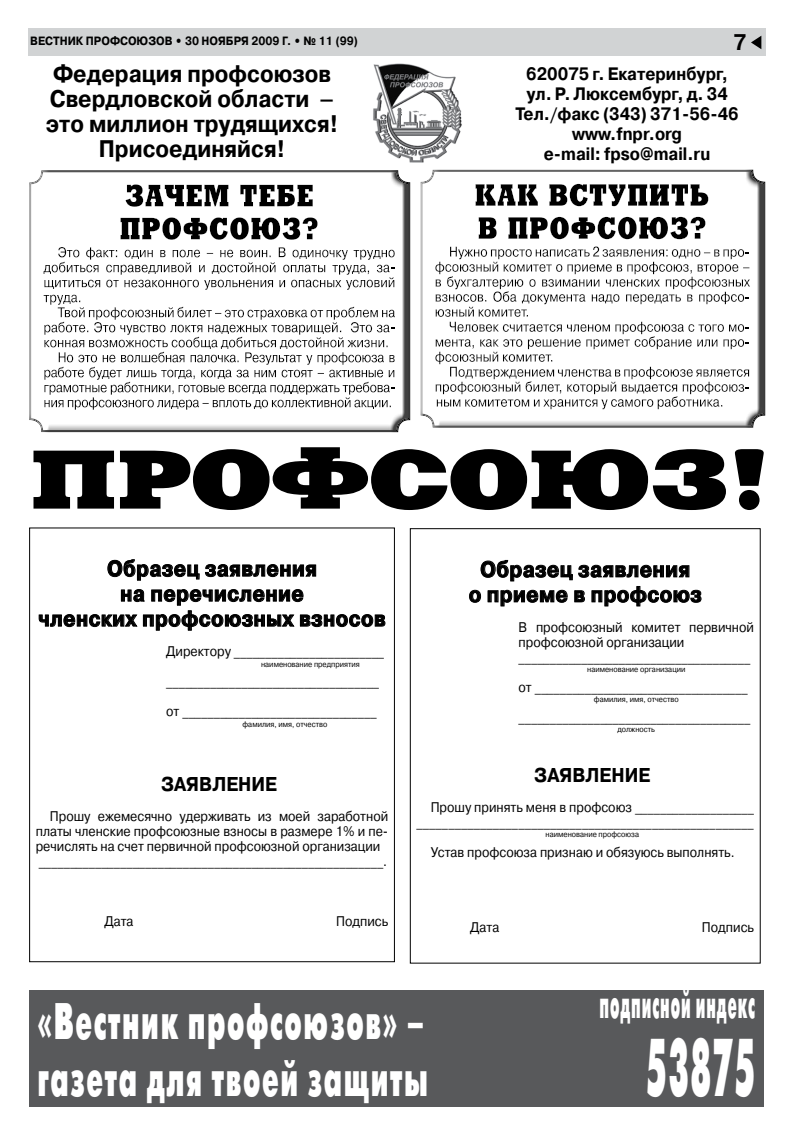
<style>
.page{position:relative;width:794px;height:1134px;background:#fff}
.page>*{position:absolute;margin:0;border:0;box-sizing:border-box;transform-origin:0 0}
.t1{font:82.8px "Xenia Extended C Bold";color:#000}
.t2{font:81.7px "Futura Futuris XC";letter-spacing:.06em;color:#fff;scale:.37 1}
.t3{font:51.3px "Futura Futuris XC";letter-spacing:.06em;color:#fff;scale:.53 1}
.t4{font:39.9px "Futura Futuris XC";letter-spacing:.06em;color:#fff;scale:.37 1}
.t5{font:700 24px/25px "Pragmatica C";color:#000;text-align:center;scale:.9 1}
.t6{font:700 22.6px "Pragmatica C";color:#000;scale:.85 1}
.t7{font:700 22px/25px "Pragmatica C";letter-spacing:.025em;color:#000;text-align:center;scale:.9 1}
.t8{font:700 20px "Pragmatica C";color:#000;scale:.9 1}
.t9{font:700 18px/20px "Pragmatica C";color:#000;text-align:center;scale:.9 1}
.t10{font:14px/15px "Pragmatica C";color:#000;scale:.9 1}
.t11{font:700 12px "Pragmatica C";color:#000;scale:.9 1}
.t12{font:8.1px "Pragmatica C";color:#000;scale:.9 1}
</style>
<div class="page">
<div style="left:28px;top:28px;width:737px;height:28px;background:#d1d3d4"></div>
<svg style="left:751px;top:36px;width:10px;height:13px"></svg>
<div style="left:29px;top:990px;width:734px;height:117px;background:#58595b"></div>
<img style="left:373px;top:63px;width:89px;height:100px">
<div style="left:28px;top:170px;width:383px;height:263px;background:#000;opacity:.75"></div>
<div style="left:420px;top:169px;width:346px;height:259px;background:#000;opacity:.75"></div>
<svg style="left:469px;top:559px;width:232px;height:48px"></svg>
<div style="left:410px;top:528px;width:350px;height:436px;border:1px solid #000"></div>
<svg style="left:39px;top:559px;width:346px;height:72px"></svg>
<div style="left:29px;top:527px;width:366px;height:435px;border:1px solid #000"></div>
<p class="t11" style="left:30px;top:34px;width:26px">ВЕстН</p>
<p class="t11" style="left:68px;top:34px;width:324px">ИК ПРОФСОЮЗОВ • 30 ноября 2009 г. • № 11 (99)</p>
<h3 class="t6" style="left:734px;top:30px;width:16px">7</h3>
<h3 class="t5" style="left:46px;top:62px;width:326px">Федерация профсоюзов<br>Свердловской области – это миллион трудящихся!<br>Присоединяйся!</h3>
<p class="t9" style="left:515px;top:64px;width:250px">620075 г. Екатеринбург, ул. Р. Люксембург, д. 34<br>Тел./факс (343) 371-56-46 www.fnpr.org<br>е-mail: fpso@mail.ru</p>
<h1 class="t1" style="left:31px;top:426px;width:740px">ПРОФСОЮЗ!</h1>
<h3 class="t7" style="left:38px;top:556px;width:387px">Образец заявления<br>на перечисление<br>членских профсоюзных взносов</h3>
<p class="t10" style="left:166px;top:644px;width:244px">Директору ________________________</p>
<p class="t12" style="left:261px;top:659px;width:111px">наименование предприятия</p>
<p class="t10" style="left:166px;top:666px;width:238px;line-height:30px">__________________________________ от _______________________________</p>
<p class="t12" style="left:242px;top:719px;width:96px">фамилия, имя, отчество</p>
<h3 class="t8" style="left:161px;top:773px;width:131px">ЗАЯВЛЕНИЕ</h3>
<p class="t10" style="left:36px;top:809px;width:393px;text-indent:14px">Прошу ежемесячно удерживать из моей заработной платы членские профсоюзные взносы в размере 1% и пе&shy;речислять на счет первичной профсоюзной организации _______________________________________________________.</p>
<p class="t10" style="left:104px;top:914px;width:34px">Дата</p>
<p class="t10" style="left:336px;top:914px;width:59px">Подпись</p>
<h3 class="t7" style="left:469px;top:557px;width:260px">Образец заявления<br>о приеме в профсоюз</h3>
<p class="t10" style="left:518px;top:620px;width:263px">В профсоюзный комитет первичной профсоюзной организации _____________________________________</p>
<p class="t12" style="left:587px;top:665px;width:111px">наименование организации</p>
<p class="t10" style="left:518px;top:680px;width:256px">от __________________________________</p>
<p class="t12" style="left:594px;top:695px;width:96px">фамилия, имя, отчество</p>
<p class="t10" style="left:518px;top:710px;width:259px">_____________________________________</p>
<p class="t12" style="left:617px;top:725px;width:43px">должность</p>
<h3 class="t8" style="left:534px;top:764px;width:131px">ЗАЯВЛЕНИЕ</h3>
<p class="t10" style="left:416px;top:800px;width:376px;text-align:right">Прошу принять меня в профсоюз ___________________ _____________________________________________________</p>
<p class="t12" style="left:545px;top:830px;width:105px">наименование профсоюза</p>
<p class="t10" style="left:431px;top:845px;width:339px">Устав профсоюза признаю и обязуюсь выполнять.</p>
<p class="t10" style="left:470px;top:920px;width:34px">Дата</p>
<p class="t10" style="left:702px;top:920px;width:59px">Подпись</p>
<h3 class="t3" style="left:38px;top:993px;width:731px">«Вестник профсоюзов» –</h3>
<h3 class="t3" style="left:38px;top:1050px;width:738px">газета для твоей защиты</h3>
<h3 class="t4" style="left:599px;top:983px;width:421px">подписной индекс</h3>
<h2 class="t2" style="left:646px;top:1023px;width:294px">53875</h2>
</div>
